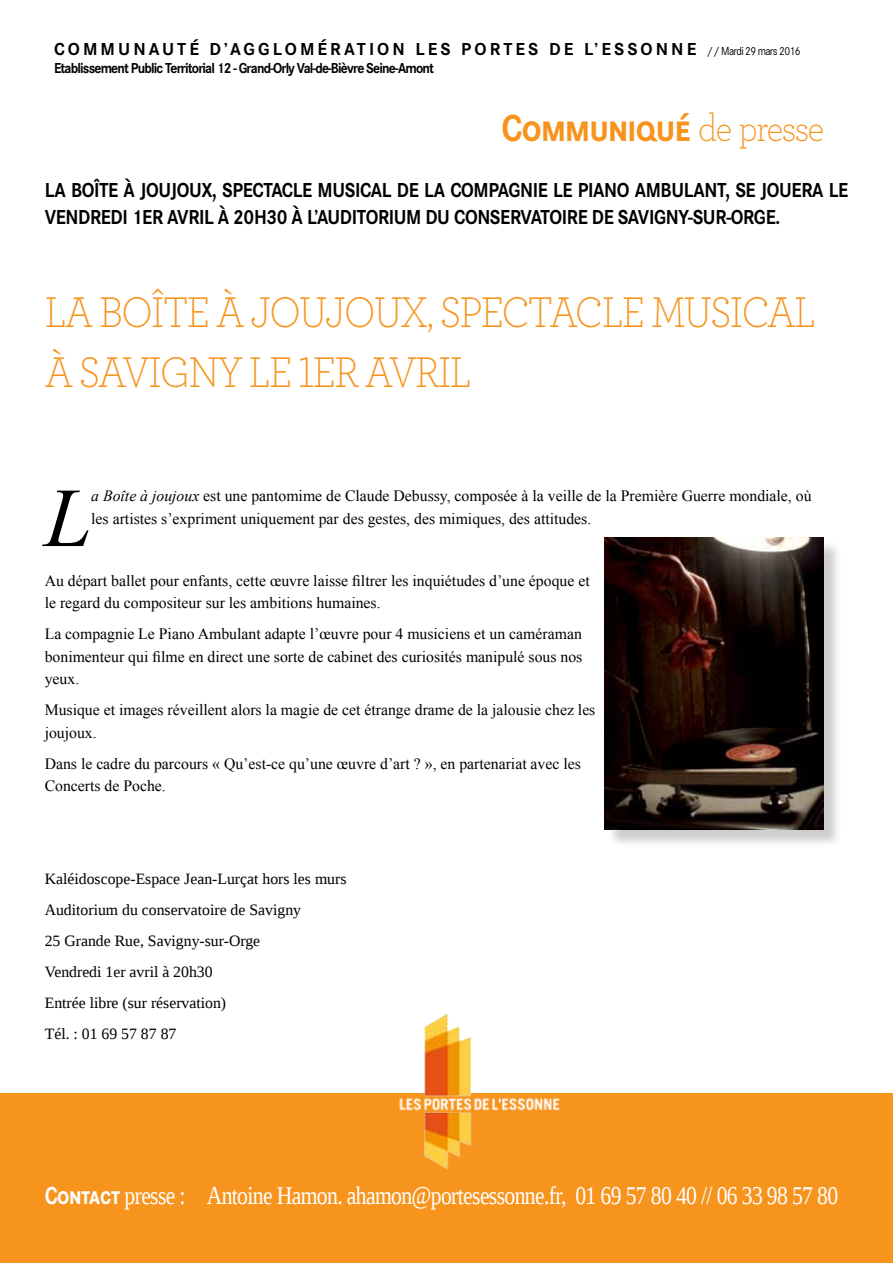
<style>
.page{position:relative;width:893px;height:1263px;background:#fff}
.page>*{position:absolute;margin:0;border:0;box-sizing:border-box;transform-origin:0 0}
.t1{font:italic 83.7px "Times New Roman";color:#000}
.t2{font:300 45px/60px "Archer Pro";letter-spacing:-.04em;color:#f7941e;scale:.9 1}
.t3{font:700 39px "Corporate SSC";letter-spacing:-.02em;color:#f7941e;scale:.9 1}
.t4{font:25.5px "Liberation Serif";letter-spacing:-.03em;color:#fff;scale:.85 1}
.t5{font:700 21px/27px "Corporate S";letter-spacing:-.02em;color:#000;scale:.9 1}
.t6{font:700 18px "Corporate S";letter-spacing:.17em;color:#000}
.t7{font:15.75px/22.5px "Times New Roman";color:#000}
.t8{font:15.75px/31px "Liberation Serif";color:#000}
.t9{font:700 15px "Corporate S";letter-spacing:-.06em;color:#000;scale:.91 1}
.s1{font-weight:400;font-size:12px}
.s2{font-family:"Archer Pro";font-weight:300}
.s3{font-style:italic}
.s4{font-family:"Corporate SSC";font-weight:700}
</style>
<div class="page">
<div style="left:0;top:1093px;width:893px;height:170px;background:#f7941e"></div>
<img style="left:399px;top:1013px;width:161px;height:157px">
<div style="left:607px;top:540px;width:235px;height:308px;background:#000;opacity:.2"></div>
<img style="left:605px;top:538px;width:218px;height:291px">
<p class="t6" style="left:54px;top:39px;width:748px">COMMUNAUTÉ D’AGGLOMÉRATION LES PORTES DE L’ESSONNE <span class="s1">// Mardi 29 mars 2016</span></p>
<p class="t9" style="left:54px;top:60px;width:419px">ETABLISSEMENT PUBLIC TERRITORIAL 12 - GRAND-ORLY VAL-DE-BIÈVRE SEINE-AMONT</p>
<h3 class="t3" style="left:501px;top:106px;width:360px">Communiqué <span class="s2">DE PRESSE</span></h3>
<h3 class="t5" style="left:45px;top:178px;width:894px">LA BOÎTE À JOUJOUX, SPECTACLE MUSICAL DE LA COMPAGNIE LE PIANO AMBULANT, SE JOUERA LE<br>VENDREDI 1ER AVRIL À 20H30 À L’AUDITORIUM DU CONSERVATOIRE DE SAVIGNY-SUR-ORGE.</h3>
<h2 class="t2" style="left:45px;top:280px;width:854px">LA BOÎTE À JOUJOUX, SPECTACLE MUSICAL<br>À SAVIGNY LE 1ER AVRIL</h2>
<h1 class="t1" style="left:45px;top:460px;width:48px">L</h1>
<p class="t7" style="left:91px;top:484px;width:722px"><span class="s3">a Boîte à joujoux</span> est une pantomime de Claude Debussy, composée à la veille de la Première Guerre mondiale, où les artistes s’expriment uniquement par des gestes, des mimiques, des attitudes.</p>
<p class="t7" style="left:45px;top:569px;width:547px">Au départ ballet pour enfants, cette œuvre laisse filtrer les inquiétudes d’une époque et le regard du compositeur sur les ambitions humaines.</p>
<p class="t7" style="left:45px;top:622px;width:539px;text-align:justify">La compagnie Le Piano Ambulant adapte l’œuvre pour 4 musiciens et un caméraman bonimenteur qui filme en direct une sorte de cabinet des curiosités manipulé sous nos yeux.</p>
<p class="t7" style="left:45px;top:698px;width:552px">Musique et images réveillent alors la magie de cet étrange drame de la jalousie chez les joujoux.</p>
<p class="t7" style="left:45px;top:752px;width:538px">Dans le cadre du parcours « Qu’est-ce qu’une œuvre d’art ? », en partenariat avec les<br>Concerts de Poche.</p>
<p class="t8" style="left:45px;top:863px;width:303px">Kaléidoscope-Espace Jean-Lurçat hors les murs<br>Auditorium du conservatoire de Savigny<br>25 Grande Rue, Savigny-sur-Orge<br>Vendredi 1er avril à 20h30<br>Entrée libre (sur réservation)<br>Tél. : 01 69 57 87 87</p>
<h3 class="t4" style="left:45px;top:1179px;width:935px"><span class="s4">Contact</span> presse : Antoine Hamon. ahamon@portesessonne.fr, 01 69 57 80 40 // 06 33 98 57 80</h3>
</div>
